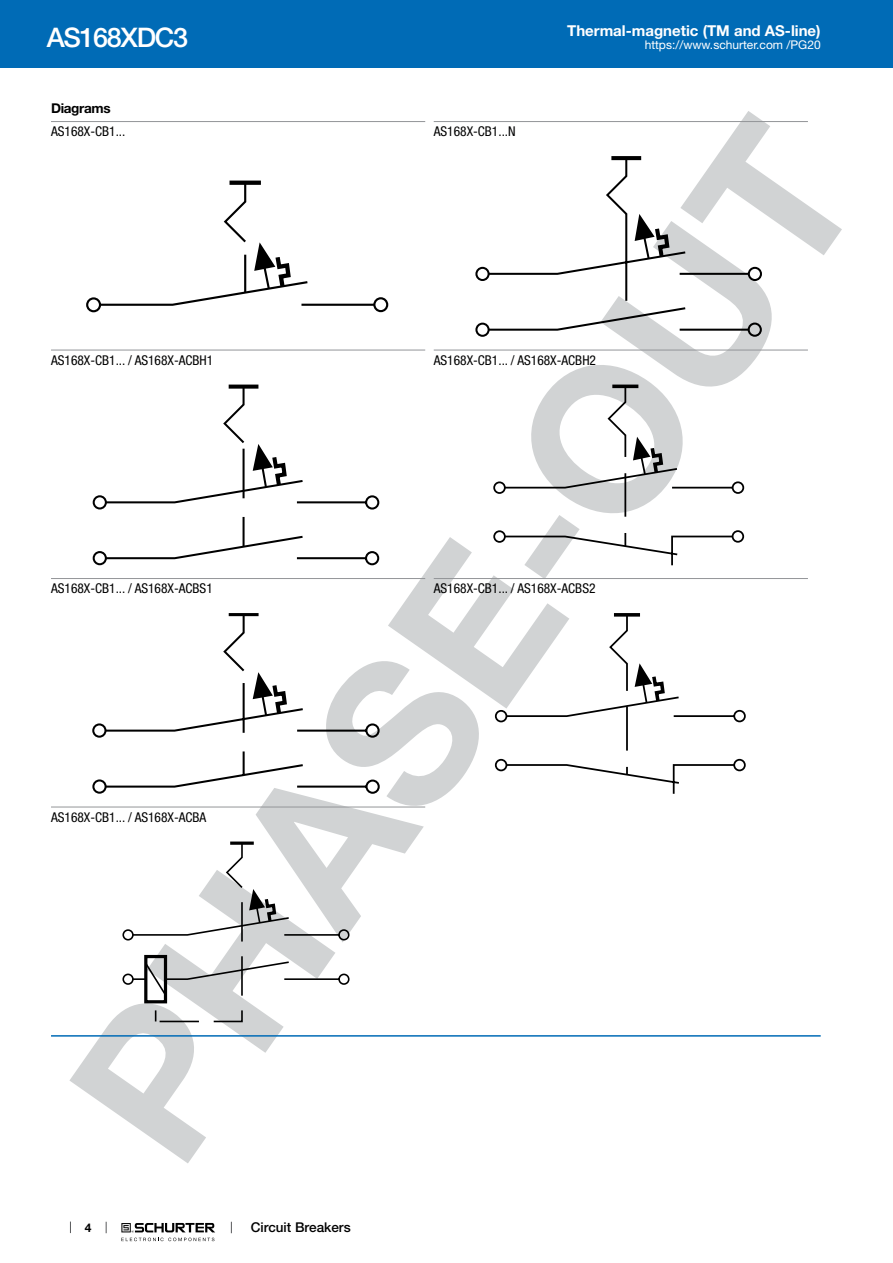
<style>
.page{position:relative;width:893px;height:1263px;background:#fff}
.page>*{position:absolute;margin:0;border:0;box-sizing:border-box;transform-origin:0 0}
.t1{font:700 202.5px "Helvetica Neue LT";color:#d1d3d4}
.t2{font:500 27px "Helvetica Neue LT";letter-spacing:-.05em;color:#fff}
.t3{font:700 15px "Helvetica Neue LT";color:#fff}
.t4{font:condensed 13.5px "Helvetica Neue LT";color:#000}
.t5{font:500 13.5px "Helvetica Neue LT";color:#000}
.t6{font:700 13.5px "Helvetica Neue LT";letter-spacing:-.025em;color:#000}
.t7{font:12px "Helvetica Neue LT";color:#fff}
.t8{font:700 12px "Helvetica Neue LT";color:#000}
</style>
<div class="page">
<svg style="left:70px;top:1221px;width:1px;height:12px"></svg>
<svg style="left:121px;top:1223px;width:94px;height:18px"></svg>
<div style="left:0;top:0;width:893px;height:68px;background:#006bb6"></div>
<hr style="left:51px;top:121px;width:374px;height:1px;background:#939598">
<svg style="left:86px;top:181px;width:303px;height:131px"></svg>
<hr style="left:434px;top:121px;width:374px;height:1px;background:#939598">
<svg style="left:475px;top:156px;width:287px;height:181px"></svg>
<hr style="left:51px;top:350px;width:374px;height:1px;background:#939598">
<svg style="left:92px;top:385px;width:288px;height:180px"></svg>
<hr style="left:434px;top:350px;width:374px;height:1px;background:#939598">
<svg style="left:493px;top:385px;width:252px;height:180px"></svg>
<hr style="left:51px;top:578px;width:374px;height:1px;background:#939598">
<svg style="left:92px;top:613px;width:288px;height:181px"></svg>
<hr style="left:434px;top:578px;width:374px;height:1px;background:#939598">
<svg style="left:494px;top:613px;width:252px;height:181px"></svg>
<hr style="left:51px;top:807px;width:374px;height:1px;background:#939598">
<svg style="left:122px;top:841px;width:228px;height:181px"></svg>
<hr style="left:51px;top:1035px;width:770px;height:2px;background:#006bb6">
<h2 class="t2" style="left:47px;top:21px;width:143px">AS168XDC3</h2>
<p class="t3" style="left:567px;top:21px;width:255px">Thermal-magnetic (TM and AS-line)</p>
<p class="t7" style="left:645px;top:38px;width:178px">https://www.schurter.com /PG20</p>
<p class="t6" style="left:51px;top:99px;width:61px">Diagrams</p>
<p class="t4" style="left:51px;top:123px;width:76px">AS168X-CB1...</p>
<p class="t4" style="left:434px;top:123px;width:83px">AS168X-CB1...N</p>
<h1 class="t1" style="left:18px;top:1062px;width:1202px;rotate:-55deg">PHASE-OUT</h1>
<p class="t4" style="left:51px;top:352px;width:164px">AS168X-CB1... / AS168X-ACBH1</p>
<p class="t4" style="left:434px;top:352px;width:164px">AS168X-CB1... / AS168X-ACBH2</p>
<p class="t4" style="left:51px;top:580px;width:163px">AS168X-CB1... / AS168X-ACBS1</p>
<p class="t4" style="left:434px;top:580px;width:163px">AS168X-CB1... / AS168X-ACBS2</p>
<p class="t4" style="left:51px;top:809px;width:157px">AS168X-CB1... / AS168X-ACBA</p>
<p class="t8" style="left:85px;top:1220px;width:8px">4</p>
<p class="t5" style="left:251px;top:1219px;width:101px">Circuit Breakers</p>
</div>
